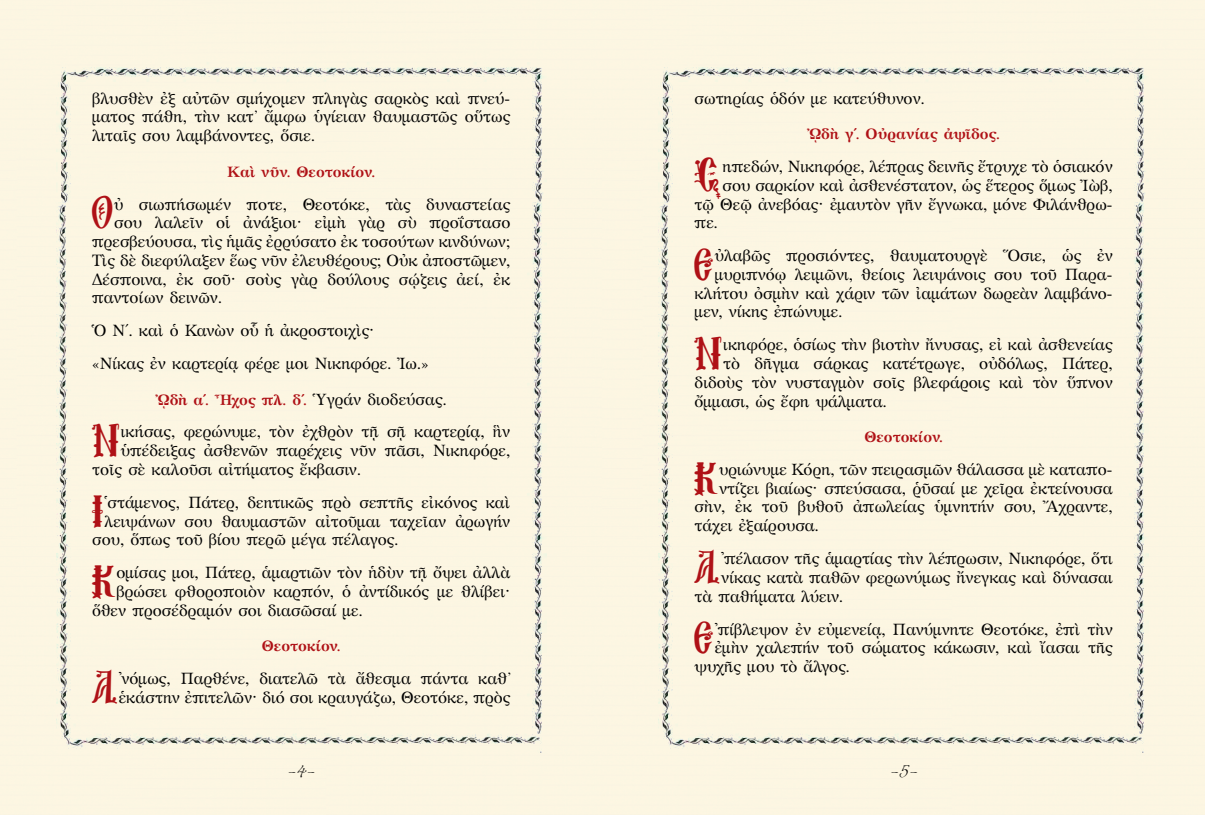
<style>
.page{position:relative;width:1205px;height:815px;background:#fff}
.page>*{position:absolute;margin:0;border:0;box-sizing:border-box;transform-origin:0 0}
.t1{font:43.12px "Mg Agia Sofia UC Normal";color:#af1116}
.t2{font:17.5px "CF Vivace";color:#000}
.t3{font:16.25px/18.8px "GFS Artemisia";color:#000}
.t4{font:700 15px "GFS Artemisia";color:#af1116}
.s1{font-weight:400;font-size:16.25px;color:#000}
</style>
<div class="page">
<div style="left:56px;top:63px;width:490px;height:689px;background:#fcf6e2"></div>
<div style="left:659px;top:63px;width:489px;height:689px;background:#fcf6e2"></div>
<p class="t3" style="left:92px;top:88px;width:420px;text-align:justify">βλυσθὲν ἐξ αὐτῶν σμήχομεν πληγὰς σαρκὸς καὶ πνεύ&shy;ματος πάθη, τὴν κατ’ ἄμφω ὑγίειαν θαυμαστῶς οὕτως λιταῖς σου λαμβάνοντες, ὅσιε.</p>
<p class="t4" style="left:227px;top:159px;width:149px">Καὶ νῦν. Θεοτοκίον.</p>
<h1 class="t1" style="left:92px;top:194px;width:24px">Ο</h1>
<p class="t3" style="left:114px;top:194px;width:398px">ὐ σιωπήσωμέν ποτε, Θεοτόκε, τὰς δυναστείας</p>
<p class="t3" style="left:114px;top:213px;width:398px">σου λαλεῖν οἱ ἀνάξιοι· εἰμὴ γὰρ σὺ προΐστασο</p>
<p class="t3" style="left:92px;top:231px;width:420px">πρεσβεύουσα, τὶς ἡμᾶς ἐρρύσατο ἐκ τοσούτων κινδύνων;</p>
<p class="t3" style="left:92px;top:250px;width:420px">Τὶς δὲ διεφύλαξεν ἕως νῦν ἐλευθέρους; Οὐκ ἀποστῶμεν,</p>
<p class="t3" style="left:92px;top:269px;width:420px">Δέσποινα, ἐκ σοῦ· σοὺς γὰρ δούλους σῴζεις ἀεί, ἐκ</p>
<p class="t3" style="left:92px;top:288px;width:131px">παντοίων δεινῶν.</p>
<p class="t3" style="left:92px;top:313px;width:338px;line-height:32.9px">Ὁ Ν΄. καὶ ὁ Κανὼν οὗ ἡ ἀκροστοιχὶς· «Νίκας ἐν καρτερίᾳ φέρε μοι Νικηφόρε. Ἰω.»</p>
<p class="t4" style="left:156px;top:387px;width:292px">ᾨδὴ α΄. Ἦχος πλ. δ΄. <span class="s1">Ὑγράν διοδεύσας.</span></p>
<h1 class="t1" style="left:92px;top:422px;width:30px">Ν</h1>
<p class="t3" style="left:121px;top:422px;width:391px">ικήσας, φερώνυμε, τὸν ἐχθρὸν τῇ σῇ καρτερίᾳ, ἣν</p>
<p class="t3" style="left:121px;top:441px;width:391px">ὑπέδειξας ἀσθενῶν παρέχεις νῦν πᾶσι, Νικηφόρε,</p>
<p class="t3" style="left:92px;top:459px;width:270px">τοῖς σὲ καλοῦσι αἰτήματος ἔκβασιν.</p>
<h1 class="t1" style="left:92px;top:492px;width:14px">Ι</h1>
<p class="t3" style="left:105px;top:492px;width:407px">῾στάμενος, Πάτερ, δεητικῶς πρὸ σεπτῆς εἰκόνος καὶ</p>
<p class="t3" style="left:105px;top:511px;width:407px">λειψάνων σου θαυμαστῶν αἰτοῦμαι ταχεῖαν ἀρωγήν</p>
<p class="t3" style="left:92px;top:530px;width:308px">σου, ὅπως τοῦ βίου περῶ μέγα πέλαγος.</p>
<h1 class="t1" style="left:92px;top:563px;width:26px">Κ</h1>
<p class="t3" style="left:117px;top:563px;width:395px">ομίσας μοι, Πάτερ, ἁμαρτιῶν τὸν ἡδὺν τῇ ὄψει ἀλλὰ</p>
<p class="t3" style="left:117px;top:581px;width:395px">βρώσει φθοροποιὸν καρπόν, ὁ ἀντίδικός με θλίβει·</p>
<p class="t3" style="left:92px;top:600px;width:272px">ὅθεν προσέδραμόν σοι διασῶσαί με.</p>
<p class="t4" style="left:262px;top:634px;width:80px">Θεοτοκίον.</p>
<h1 class="t1" style="left:92px;top:668px;width:28px">Α</h1>
<p class="t3" style="left:119px;top:668px;width:393px">᾿νόμως, Παρθένε, διατελῶ τὰ ἄθεσμα πάντα καθ’ ἑκάστην ἐπιτελῶν· διό σοι κραυγάζω, Θεοτόκε, πρὸς</p>
<p class="t3" style="left:694px;top:88px;width:231px">σωτηρίας ὁδόν με κατεύθυνον.</p>
<p class="t4" style="left:807px;top:122px;width:194px">ᾨδὴ γ΄. Οὐρανίας ἀψῖδος.</p>
<h1 class="t1" style="left:694px;top:156px;width:30px">Σ</h1>
<p class="t3" style="left:722px;top:156px;width:392px">ηπεδών, Νικηφόρε, λέπρας δεινῆς ἔτρυχε τὸ ὁσιακόν</p>
<p class="t3" style="left:722px;top:175px;width:392px">σου σαρκίον καὶ ἀσθενέστατον, ὡς ἕτερος ὅμως Ἰὼβ,</p>
<p class="t3" style="left:694px;top:194px;width:420px">τῷ Θεῷ ἀνεβόας· ἐμαυτὸν γῆν ἔγνωκα, μόνε Φιλάνθρω-</p>
<p class="t3" style="left:694px;top:213px;width:25px">πε.</p>
<h1 class="t1" style="left:694px;top:245px;width:22px">Ε</h1>
<p class="t3" style="left:715px;top:245px;width:400px">ὐλαβῶς προσιόντες, θαυματουργὲ Ὅσιε, ὡς ἐν</p>
<p class="t3" style="left:715px;top:264px;width:399px">μυριπνόῳ λειμῶνι, θείοις λειψάνοις σου τοῦ Παρα-</p>
<p class="t3" style="left:694px;top:283px;width:420px">κλήτου ὀσμὴν καὶ χάριν τῶν ἰαμάτων δωρεὰν λαμβάνο-</p>
<p class="t3" style="left:694px;top:302px;width:149px">μεν, νίκης ἐπώνυμε.</p>
<h1 class="t1" style="left:694px;top:335px;width:30px">Ν</h1>
<p class="t3" style="left:723px;top:335px;width:391px">ικηφόρε, ὁσίως τὴν βιοτὴν ἤνυσας, εἰ καὶ ἀσθενείας</p>
<p class="t3" style="left:723px;top:353px;width:391px">τὸ δῆγμα σάρκας κατέτρωγε, οὐδόλως, Πάτερ,</p>
<p class="t3" style="left:694px;top:372px;width:420px">διδοὺς τὸν νυσταγμὸν σοῖς βλεφάροις καὶ τὸν ὕπνον</p>
<p class="t3" style="left:694px;top:391px;width:194px">ὄμμασι, ὡς ἔφη ψάλματα.</p>
<p class="t4" style="left:864px;top:424px;width:80px">Θεοτοκίον.</p>
<h1 class="t1" style="left:694px;top:459px;width:26px">K</h1>
<p class="t3" style="left:719px;top:459px;width:395px">υριώνυμε Κόρη, τῶν πειρασμῶν θάλασσα μὲ καταπο-</p>
<p class="t3" style="left:719px;top:478px;width:395px">ντίζει βιαίως· σπεύσασα, ῥῦσαί με χεῖρα ἐκτείνουσα</p>
<p class="t3" style="left:694px;top:497px;width:420px">σὴν, ἐκ τοῦ βυθοῦ ἀπωλείας ὑμνητήν σου, Ἄχραντε,</p>
<p class="t3" style="left:694px;top:516px;width:126px">τάχει ἐξαίρουσα.</p>
<h1 class="t1" style="left:694px;top:548px;width:28px">Α</h1>
<p class="t3" style="left:721px;top:548px;width:393px">᾿πέλασον τῆς ἁμαρτίας τὴν λέπρωσιν, Νικηφόρε, ὅτι</p>
<p class="t3" style="left:721px;top:567px;width:393px">νίκας κατὰ παθῶν φερωνύμως ἤνεγκας καὶ δύνασαι</p>
<p class="t3" style="left:694px;top:586px;width:150px">τὰ παθήματα λύειν.</p>
<h1 class="t1" style="left:694px;top:619px;width:22px">Ε</h1>
<p class="t3" style="left:715px;top:619px;width:399px">᾿πίβλεψον ἐν εὐμενείᾳ, Πανύμνητε Θεοτόκε, ἐπὶ τὴν</p>
<p class="t3" style="left:715px;top:638px;width:400px">ἐμὴν χαλεπήν τοῦ σώματος κάκωσιν, καὶ ἴασαι τῆς</p>
<p class="t3" style="left:694px;top:656px;width:157px">ψυχῆς μου τὸ ἄλγος.</p>
<p class="t2" style="left:288px;top:761px;width:28px">-4-</p>
<p class="t2" style="left:891px;top:761px;width:28px">-5-</p>
</div>
